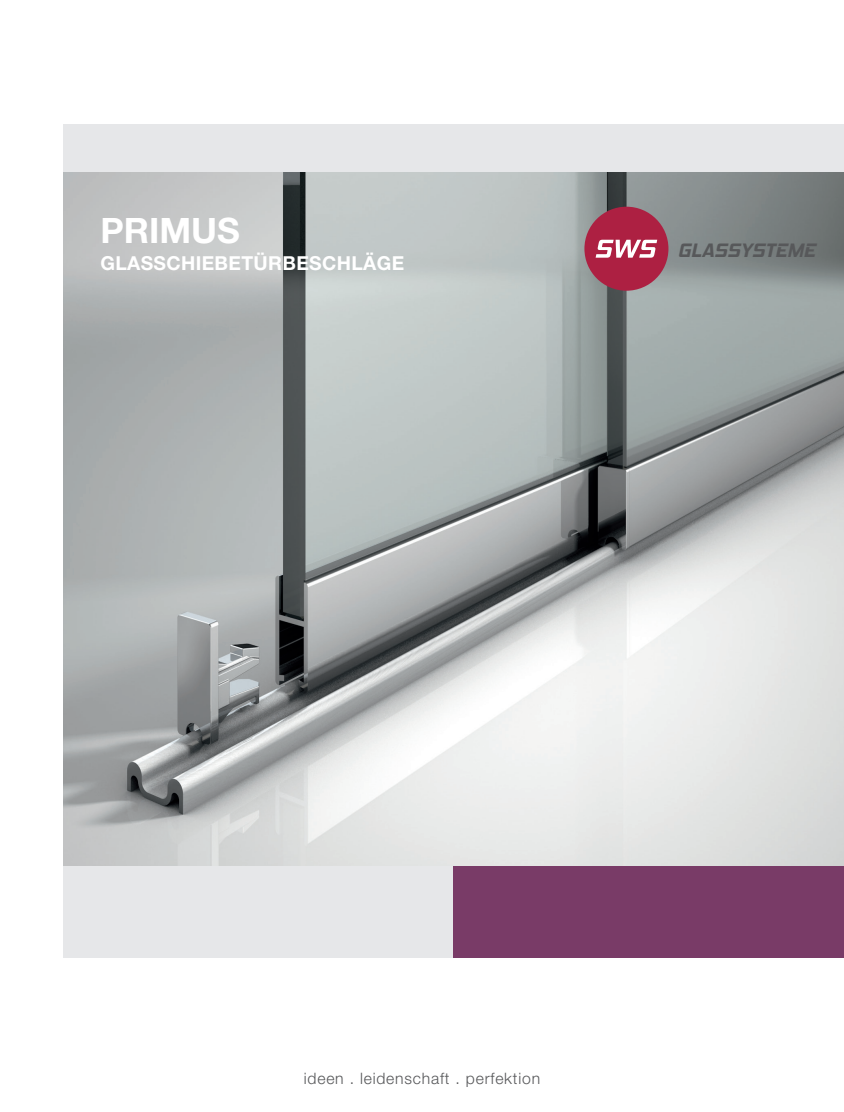
<style>
.page{position:relative;width:844px;height:1112px;background:#fff}
.page>*{position:absolute;margin:0;border:0;box-sizing:border-box;transform-origin:0 0}
.t1{font:700 35px "Helvetica Neue LT Pro";color:#fff}
.t2{font:italic 700 19.95px "Hemi Head Rg";color:#57585a}
.t3{font:700 19.25px "Helvetica Neue LT Pro";letter-spacing:.02em;color:#fff}
.t4{font:300 15.75px "Helvetica Neue LT Pro";letter-spacing:.05em;color:#57585a}
</style>
<div class="page">
<img style="left:63px;top:172px;width:780px;height:694px">
<div style="left:584px;top:207px;width:84px;height:84px;background:#ad2042;border-radius:50%"></div>
<svg style="left:595px;top:240px;width:62px;height:17px"></svg>
<div style="left:63px;top:125px;width:780px;height:47px;background:#e6e7e9"></div>
<div style="left:63px;top:866px;width:390px;height:91px;background:#e6e7e9"></div>
<div style="left:453px;top:866px;width:390px;height:91px;background:#793b67"></div>
<h1 class="t1" style="left:100px;top:209px;width:141px">PRIMUS</h1>
<p class="t3" style="left:100px;top:251px;width:305px">GLASSCHIEBETÜRBESCHLÄGE</p>
<p class="t2" style="left:677px;top:238px;width:139px">GLASSYSTEME</p>
<p class="t4" style="left:304px;top:1068px;width:238px">ideen . leidenschaft . perfektion</p>
</div>
